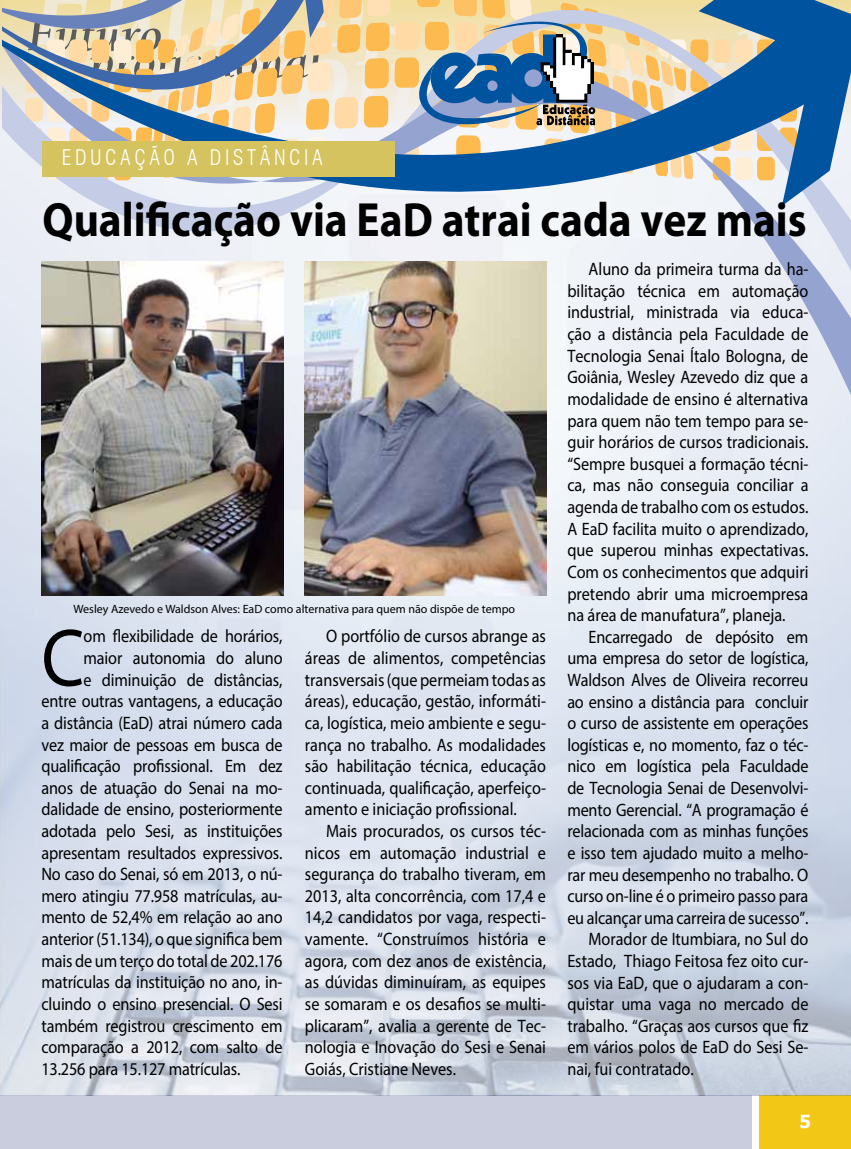
<style>
.page{position:relative;width:851px;height:1149px;background:#fff}
.page>*{position:absolute;margin:0;border:0;box-sizing:border-box;transform-origin:0 0}
.t1{font:82.05px "Myriad Pro";color:#000;scale:.9 1}
.t2{font:700 48.15px "Myriad Pro";color:#000;scale:.9 1}
.t3{font:300 condensed 21px "Swiss 721 BT";letter-spacing:.17em;color:#fff}
.t4{font:18px/21.6px "Myriad Pro";letter-spacing:-.01em;color:#000;text-align:justify;scale:.9 1}
.t5{font:700 18px "Tahoma";color:#fff}
.t6{font:12px "Myriad Pro";color:#000}
</style>
<div class="page">
<div style="left:0;top:1094px;width:751px;height:54px;background:#c9cddd"></div>
<div style="left:759px;top:1095px;width:91px;height:53px;background:#f3c716"></div>
<img style="left:0;top:0;width:850px;height:1094px">
<svg style="left:2px;top:336px;width:848px;height:86px;fill:#ebeff6"></svg>
<svg style="left:2px;top:0;width:848px;height:336px;fill:#edf0f7"></svg>
<svg style="left:2px;top:180px;width:322px;height:8px;fill:#edeff6"></svg>
<svg style="left:2px;top:0;width:817px;height:180px;background:#a5ada4"></svg>
<img style="left:305px;top:262px;width:241px;height:333px">
<img style="left:41px;top:262px;width:242px;height:333px">
<p class="t3" style="left:62px;top:145px;width:262px">EDUCAÇÃO A DISTÂNCIA</p>
<h2 class="t2" style="left:43px;top:188px;width:850px">Qualificação via EaD atrai cada vez mais</h2>
<p class="t6" style="left:73px;top:601px;width:443px">Wesley Azevedo e Waldson Alves: EaD como alternativa para quem não dispõe de tempo</p>
<h1 class="t1" style="left:41px;top:607px;width:49px">C</h1>
<p class="t4" style="left:84px;top:625px;width:222px">om flexibilidade de horários,</p>
<p class="t4" style="left:84px;top:646px;width:222px">maior autonomia do aluno</p>
<p class="t4" style="left:84px;top:668px;width:222px">e diminuição de distâncias,</p>
<p class="t4" style="left:41px;top:690px;width:269px">entre outras vantagens, a educação</p>
<p class="t4" style="left:41px;top:711px;width:269px">a distância (EaD) atrai número cada</p>
<p class="t4" style="left:41px;top:733px;width:269px">vez maior de pessoas em busca de</p>
<p class="t4" style="left:41px;top:754px;width:269px">qualificação profissional. Em dez</p>
<p class="t4" style="left:41px;top:776px;width:269px">anos de atuação do Senai na mo-</p>
<p class="t4" style="left:41px;top:798px;width:269px">dalidade de ensino, posteriormente</p>
<p class="t4" style="left:41px;top:819px;width:269px">adotada pelo Sesi, as instituições</p>
<p class="t4" style="left:41px;top:841px;width:269px">apresentam resultados expressivos.</p>
<p class="t4" style="left:41px;top:862px;width:269px">No caso do Senai, só em 2013, o nú-</p>
<p class="t4" style="left:41px;top:884px;width:269px">mero atingiu 77.958 matrículas, au-</p>
<p class="t4" style="left:41px;top:906px;width:269px">mento de 52,4% em relação ao ano</p>
<p class="t4" style="left:41px;top:927px;width:269px">anterior (51.134), o que significa bem</p>
<p class="t4" style="left:41px;top:949px;width:269px">mais de um terço do total de 202.176</p>
<p class="t4" style="left:41px;top:970px;width:269px">matrículas da instituição no ano, in-</p>
<p class="t4" style="left:41px;top:992px;width:269px">cluindo o ensino presencial. O Sesi</p>
<p class="t4" style="left:41px;top:1014px;width:269px">também registrou crescimento em</p>
<p class="t4" style="left:41px;top:1035px;width:269px">comparação a 2012, com salto de</p>
<p class="t4" style="left:41px;top:1057px;width:223px">13.256 para 15.127 matrículas.</p>
<p class="t4" style="left:305px;top:625px;width:269px;text-indent:21px">O portfólio de cursos abrange as áreas de alimentos, competências transversais (que permeiam todas as áreas), educação, gestão, informáti&shy;ca, logística, meio ambiente e segu&shy;rança no trabalho. As modalidades são habilitação técnica, educação continuada, qualificação, aperfeiço&shy;amento e iniciação profissional.</p>
<p class="t4" style="left:305px;top:819px;width:269px;text-indent:21px">Mais procurados, os cursos téc&shy;nicos em automação industrial e segurança do trabalho tiveram, em 2013, alta concorrência, com 17,4 e 14,2 candidatos por vaga, respecti&shy;vamente. “Construímos história e agora, com dez anos de existência, as dúvidas diminuíram, as equipes se somaram e os desafios se multi&shy;plicaram”, avalia a gerente de Tec&shy;nologia e Inovação do Sesi e Senai Goiás, Cristiane Neves.</p>
<p class="t4" style="left:567px;top:258px;width:269px;text-indent:21px">Aluno da primeira turma da ha&shy;bilitação técnica em automação industrial, ministrada via educa&shy;ção a distância pela Faculdade de Tecnologia Senai Ítalo Bologna, de Goiânia, Wesley Azevedo diz que a modalidade de ensino é alternativa para quem não tem tempo para se&shy;guir horários de cursos tradicionais. “Sempre busquei a formação técni&shy;ca, mas não conseguia conciliar a agenda de trabalho com os estudos.<br>A EaD facilita muito o aprendizado, que superou minhas expectativas.<br>Com os conhecimentos que adquiri pretendo abrir uma microempresa na área de manufatura”, planeja.</p>
<p class="t4" style="left:588px;top:625px;width:246px">Encarregado de depósito em</p>
<p class="t4" style="left:567px;top:647px;width:269px">uma empresa do setor de logística,</p>
<p class="t4" style="left:567px;top:668px;width:269px">Waldson Alves de Oliveira recorreu</p>
<p class="t4" style="left:567px;top:690px;width:269px">ao ensino a distância para concluir</p>
<p class="t4" style="left:567px;top:711px;width:269px">o curso de assistente em operações</p>
<p class="t4" style="left:567px;top:733px;width:269px">logísticas e, no momento, faz o téc-</p>
<p class="t4" style="left:567px;top:755px;width:269px">nico em logística pela Faculdade</p>
<p class="t4" style="left:567px;top:776px;width:269px">de Tecnologia Senai de Desenvolvi-</p>
<p class="t4" style="left:567px;top:798px;width:269px">mento Gerencial. “A programação é</p>
<p class="t4" style="left:567px;top:819px;width:269px">relacionada com as minhas funções</p>
<p class="t4" style="left:567px;top:841px;width:269px">e isso tem ajudado muito a melho-</p>
<p class="t4" style="left:567px;top:863px;width:269px">rar meu desempenho no trabalho. O</p>
<p class="t4" style="left:567px;top:884px;width:269px">curso on-line é o primeiro passo para</p>
<p class="t4" style="left:567px;top:906px;width:269px">eu alcançar uma carreira de sucesso”.</p>
<p class="t4" style="left:588px;top:927px;width:246px">Morador de Itumbiara, no Sul do</p>
<p class="t4" style="left:567px;top:949px;width:269px">Estado, Thiago Feitosa fez oito cur-</p>
<p class="t4" style="left:567px;top:971px;width:269px">sos via EaD, que o ajudaram a con-</p>
<p class="t4" style="left:567px;top:992px;width:269px">quistar uma vaga no mercado de</p>
<p class="t4" style="left:567px;top:1014px;width:269px">trabalho. “Graças aos cursos que fiz</p>
<p class="t4" style="left:567px;top:1035px;width:269px">em vários polos de EaD do Sesi Se-</p>
<p class="t4" style="left:567px;top:1057px;width:142px">nai, fui contratado.</p>
<p class="t5" style="left:799px;top:1108px;width:13px">5</p>
</div>
